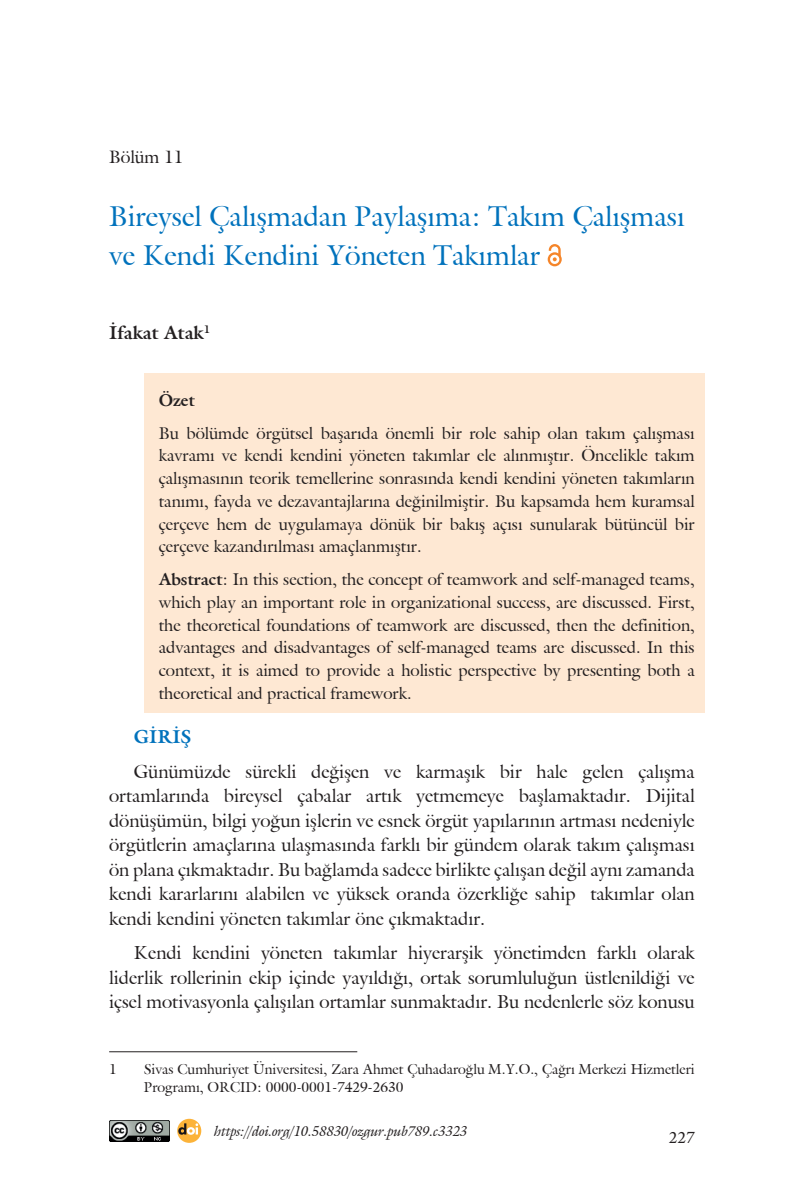
<style>
.page{position:relative;width:794px;height:1191px;background:#fff}
.page>*{position:absolute;margin:0;border:0;box-sizing:border-box;transform-origin:0 0}
.t1{font:28px/38.5px "Galliard IT Cby BT";color:#0072bc}
.t2{font:18.38px/24.5px "Galliard IT Cby BT";color:#231f20;text-align:justify}
.t3{font:700 18.38px "Galliard IT Cby BT";color:#231f20}
.t4{font:700 18.38px "Galliard IT Cby BT";color:#0072bc}
.t5{font:17.5px "Galliard IT Cby BT";color:#231f20}
.t6{font:16.62px/22.8px "Galliard IT Cby BT";color:#231f20;text-align:justify}
.t7{font:700 16.62px "Galliard IT Cby BT";color:#231f20}
.t8{font:15.75px "Galliard IT Cby BT";color:#231f20}
.t9{font:14px/17.5px "Galliard IT Cby BT";color:#231f20}
.t10{font:italic 14px "Galliard IT Cby BT";color:#231f20}
.s1{font-weight:700}
</style>
<div class="page">
<div style="left:144px;top:373px;width:560px;height:47px;background:#fee8d3"></div>
<div style="left:144px;top:406px;width:560px;height:160px;background:#fee8d3"></div>
<div style="left:144px;top:552px;width:560px;height:161px;background:#fee8d3"></div>
<svg style="left:547px;top:244px;width:15px;height:22px"></svg>
<hr style="left:109px;top:1051px;width:248px;height:1px;background:#231f20">
<img style="left:109px;top:1120px;width:60px;height:21px">
<svg style="left:177px;top:1118px;width:24px;height:24px"></svg>
<svg style="left:178px;top:1123px;width:20px;height:11px"></svg>
<p class="t5" style="left:109px;top:145px;width:76px">Bölüm 11</p>
<h1 class="t1" style="left:109px;top:197px;width:577px">Bireysel Çalışmadan Paylaşıma: Takım Çalışması ve Kendi Kendini Yöneten Takımlar</h1>
<p class="t3" style="left:109px;top:320px;width:102px">İfakat Atak<sup>1</sup></p>
<p class="t7" style="left:159px;top:389px;width:38px">Özet</p>
<p class="t6" style="left:159px;top:421px;width:537px">Bu bölümde örgütsel başarıda önemli bir role sahip olan takım çalışması kavramı ve kendi kendini yöneten takımlar ele alınmıştır. Öncelikle takım çalışmasının teorik temellerine sonrasında kendi kendini yöneten takımların tanımı, fayda ve dezavantajlarına değinilmiştir. Bu kapsamda hem kuramsal çerçeve hem de uygulamaya dönük bir bakış açısı sunularak bütüncül bir çerçeve kazandırılması amaçlanmıştır.</p>
<p class="t6" style="left:159px;top:568px;width:537px"><span class="s1">Abstract</span>: In this section, the concept of teamwork and self-managed teams, which play an important role in organizational success, are discussed. First, the theoretical foundations of teamwork are discussed, then the definition, advantages and disadvantages of self-managed teams are discussed. In this context, it is aimed to provide a holistic perspective by presenting both a theoretical and practical framework.</p>
<p class="t4" style="left:134px;top:725px;width:59px">GİRİŞ</p>
<p class="t2" style="left:109px;top:759px;width:587px;text-indent:25px">Günümüzde sürekli değişen ve karmaşık bir hale gelen çalışma ortamlarında bireysel çabalar artık yetmemeye başlamaktadır. Dijital dönüşümün, bilgi yoğun işlerin ve esnek örgüt yapılarının artması nedeniyle örgütlerin amaçlarına ulaşmasında farklı bir gündem olarak takım çalışması ön plana çıkmaktadır. Bu bağlamda sadece birlikte çalışan değil aynı zamanda kendi kararlarını alabilen ve yüksek oranda özerkliğe sahip takımlar olan kendi kendini yöneten takımlar öne çıkmaktadır.</p>
<p class="t2" style="left:109px;top:940px;width:587px;text-indent:25px">Kendi kendini yöneten takımlar hiyerarşik yönetimden farklı olarak liderlik rollerinin ekip içinde yayıldığı, ortak sorumluluğun üstlenildiği ve içsel motivasyonla çalışılan ortamlar sunmaktadır. Bu nedenlerle söz konusu</p>
<p class="t9" style="left:109px;top:1060px;width:9px">1</p>
<p class="t9" style="left:144px;top:1060px;width:552px">Sivas Cumhuriyet Üniversitesi, Zara Ahmet Çuhadaroğlu M.Y.O., Çağrı Merkezi Hizmetleri<br>Programı, ORCID: 0000-0001-7429-2630</p>
<p class="t10" style="left:214px;top:1121px;width:255px">https://doi.org/10.58830/ozgur.pub789.c3323</p>
<p class="t8" style="left:668px;top:1127px;width:28px">227</p>
</div>
